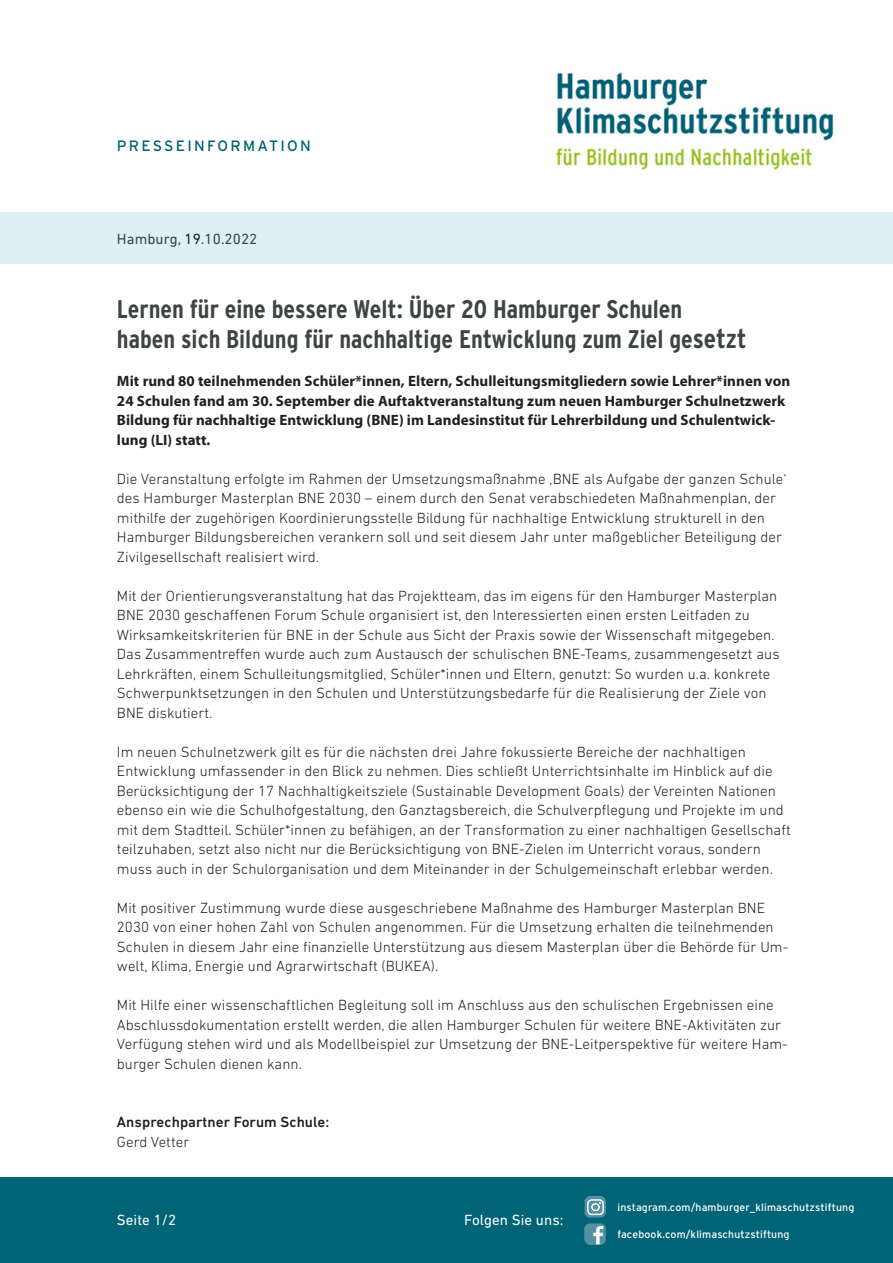
<style>
.page{position:relative;width:893px;height:1263px;background:#fff}
.page>*{position:absolute;margin:0;border:0;box-sizing:border-box;transform-origin:0 0}
.Headline_HL-1{font:700 25.5px "Interstate Condensed";color:#3d4543}
.Text-4_1_Light{font:300 15px/19.5px "DIN Next LT Pro";letter-spacing:.005em;color:#231f20}
.Text-4_2_Regular{font:700 15px/19.5px "Myriad Pro";letter-spacing:.005em;color:#231f20}
.Text-4_1_Light-2{font:500 15px "DIN Next LT Pro";letter-spacing:.005em;color:#231f20}
.Text-4_2_Regular-2{font:15px "DIN Next LT Pro";letter-spacing:.005em;color:#fff}
.Text-4_2_Regular-3{font:15px "DIN Next LT Pro";letter-spacing:.005em;color:#3d4543}
._6_Rubrikkopf{font:15px "Interstate";letter-spacing:.15em;color:#006476}
._2_1_PM_Lauftext{font:10.5px "Interstate";letter-spacing:.015em;color:#fff}
.s1{color:#231f20}
.s2{font-size:27px}
</style>
<div class="page">
<div style="left:0;top:213px;width:893px;height:51px;background:#e0eff5"></div>
<div style="left:0;top:1178px;width:893px;height:85px;background:#006476"></div>
<img style="left:585px;top:1196px;width:21px;height:21px">
<img style="left:585px;top:1223px;width:21px;height:21px">
<img style="left:555px;top:72px;width:279px;height:98px">
<p class="_6_Rubrikkopf" style="left:117px;top:138px;width:195px">PRESSEINFORMATION</p>
<p class="Text-4_2_Regular-3" style="left:117px;top:231px;width:142px">Hamburg, <span class="s1">19</span>.10.2022</p>
<p class="Headline_HL-1" style="left:117px;top:295px;width:567px">Lernen für eine bessere Welt: Über 20 Hamburger Schulen</p>
<p class="Headline_HL-1" style="left:117px;top:325px;width:631px">haben sich Bildung für nachhaltige Entwicklung zum Ziel ge<span class="s2">setzt</span></p>
<p class="Text-4_2_Regular" style="left:117px;top:371px;width:675px">Mit rund 80 teilnehmenden Schüler*innen, Eltern, Schulleitungsmitgliedern sowie Lehrer*innen von 24 Schulen fand am 30. September die Auftaktveranstaltung zum neuen Hamburger Schulnetzwerk Bildung für nachhaltige Entwicklung (BNE) im Landesinstitut für Lehrerbildung und Schulentwick&shy;lung (LI) statt.</p>
<p class="Text-4_1_Light" style="left:117px;top:469px;width:671px">Die Veranstaltung erfolgte im Rahmen der Umsetzungsmaßnahme ‚BNE als Aufgabe der ganzen Schule‘ des Hamburger Masterplan BNE 2030 – einem durch den Senat verabschiedeten Maßnahmenplan, der mithilfe der zugehörigen Koordinierungsstelle Bildung für nachhaltige Entwicklung strukturell in den Hamburger Bildungsbereichen verankern soll und seit diesem Jahr unter maßgeblicher Beteiligung der Zivilgesellschaft realisiert wird.</p>
<p class="Text-4_1_Light" style="left:117px;top:586px;width:664px">Mit der Orientierungsveranstaltung hat das Projektteam, das im eigens für den Hamburger Masterplan BNE 2030 geschaffenen Forum Schule organisiert ist, den Interessierten einen ersten Leitfaden zu Wirksamkeitskriterien für BNE in der Schule aus Sicht der Praxis sowie der Wissenschaft mitgegeben.<br>Das Zusammentreffen wurde auch zum Austausch der schulischen BNE-Teams, zusammengesetzt aus Lehrkräften, einem Schulleitungsmitglied, Schüler*innen und Eltern, genutzt: So wurden u.a. konkrete Schwerpunktsetzungen in den Schulen und Unterstützungsbedarfe für die Realisierung der Ziele von BNE diskutiert.</p>
<p class="Text-4_1_Light" style="left:117px;top:742px;width:675px">Im neuen Schulnetzwerk gilt es für die nächsten drei Jahre fokussierte Bereiche der nachhaltigen Entwicklung umfassender in den Blick zu nehmen. Dies schließt Unterrichtsinhalte im Hinblick auf die Berücksichtigung der 17 Nachhaltigkeitsziele (Sustainable Development Goals) der Vereinten Nationen ebenso ein wie die Schulhofgestaltung, den Ganztagsbereich, die Schulverpflegung und Projekte im und mit dem Stadtteil. Schüler*innen zu befähigen, an der Transformation zu einer nachhaltigen Gesellschaft teilzuhaben, setzt also nicht nur die Berücksichtigung von BNE-Zielen im Unterricht voraus, sondern muss auch in der Schulorganisation und dem Miteinander in der Schulgemeinschaft erlebbar werden.</p>
<p class="Text-4_1_Light" style="left:117px;top:898px;width:673px">Mit positiver Zustimmung wurde diese ausgeschriebene Maßnahme des Hamburger Masterplan BNE 2030 von einer hohen Zahl von Schulen angenommen. Für die Umsetzung erhalten die teilnehmenden Schulen in diesem Jahr eine finanzielle Unterstützung aus diesem Masterplan über die Behörde für Um&shy;welt, Klima, Energie und Agrarwirtschaft (BUKEA).</p>
<p class="Text-4_1_Light" style="left:117px;top:995px;width:672px">Mit Hilfe einer wissenschaftlichen Begleitung soll im Anschluss aus den schulischen Ergebnissen eine Abschlussdokumentation erstellt werden, die allen Hamburger Schulen für weitere BNE-Aktivitäten zur Verfügung stehen wird und als Modellbeispiel zur Umsetzung der BNE-Leitperspektive für weitere Ham&shy;burger Schulen dienen kann.</p>
<p class="Text-4_1_Light-2" style="left:117px;top:1113px;width:214px">Ansprechpartner Forum Schule:</p>
<p class="Text-4_1_Light" style="left:117px;top:1132px;width:74px">Gerd Vetter</p>
<p class="Text-4_2_Regular-2" style="left:117px;top:1211px;width:61px">Seite 1/2</p>
<p class="Text-4_2_Regular-2" style="left:464px;top:1211px;width:101px">Folgen Sie uns:</p>
<p class="_2_1_PM_Lauftext" style="left:617px;top:1202px;width:238px">instagram.com/hamburger_klimaschutzstiftung</p>
<p class="_2_1_PM_Lauftext" style="left:617px;top:1229px;width:174px">facebook.com/klimaschutzstiftung</p>
</div>
